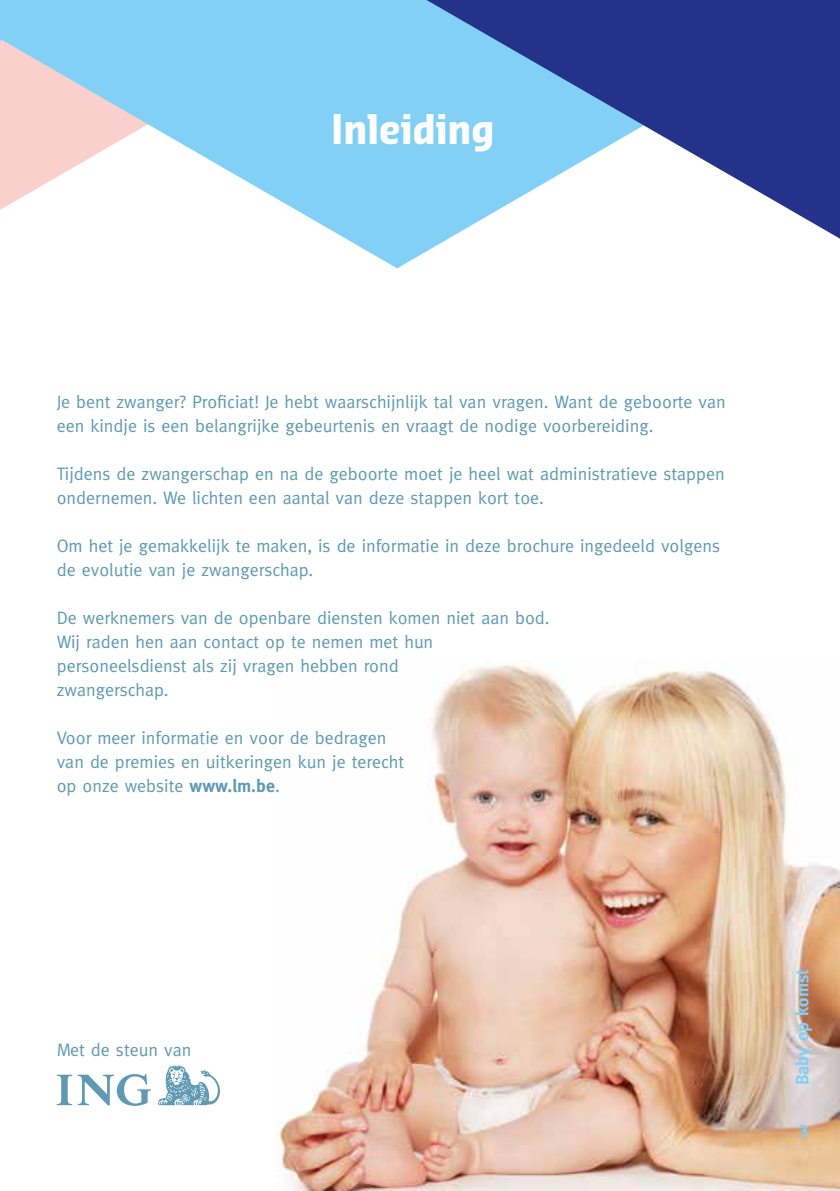
<style>
.page{position:relative;width:840px;height:1191px;background:#fff}
.page>*{position:absolute;margin:0;border:0;box-sizing:border-box;transform-origin:0 0}
.t1{font:700 40px "Sansa Con Pro";color:#fff}
.t2{font:18px/24px "Meta";color:#6099b3}
.t3{font:700 18px "Meta";color:#82d0f5}
.s1{font-weight:700}
</style>
<div class="page">
<img style="left:277px;top:660px;width:562px;height:531px">
<svg style="left:0;top:0;width:448px;height:268px;fill:#82d0f5"></svg>
<svg style="left:426px;top:0;width:413px;height:239px"></svg>
<svg style="left:57px;top:1074px;width:94px;height:32px"></svg>
<svg style="left:158px;top:1065px;width:62px;height:40px"></svg>
<h1 class="t1" style="left:331px;top:102px;width:165px">Inleiding</h1>
<p class="t2" style="left:57px;top:390px;width:670px">Je bent zwanger? Proficiat! Je hebt waarschijnlijk tal van vragen. Want de geboorte van een kindje is een belangrijke gebeurtenis en vraagt de nodige voorbereiding.</p>
<p class="t2" style="left:57px;top:462px;width:669px">Tijdens de zwangerschap en na de geboorte moet je heel wat administratieve stappen ondernemen. We lichten een aantal van deze stappen kort toe.</p>
<p class="t2" style="left:57px;top:534px;width:664px">Om het je gemakkelijk te maken, is de informatie in deze brochure ingedeeld volgens de evolutie van je zwangerschap.</p>
<p class="t2" style="left:57px;top:606px;width:494px">De werknemers van de openbare diensten komen niet aan bod.<br>Wij raden hen aan contact op te nemen met hun personeelsdienst als zij vragen hebben rond<br>zwangerschap.</p>
<p class="t2" style="left:57px;top:726px;width:349px">Voor meer informatie en voor de bedragen van de premies en uitkeringen kun je terecht op onze website <span class="s1">www.lm.be</span>.</p>
<p class="t2" style="left:57px;top:1038px;width:136px">Met de steun van</p>
<p class="t3" style="left:791px;top:1085px;width:118px;rotate:-90deg">Baby op komst</p>
<p class="t3" style="left:798px;top:1117px;width:11px">3</p>
</div>
